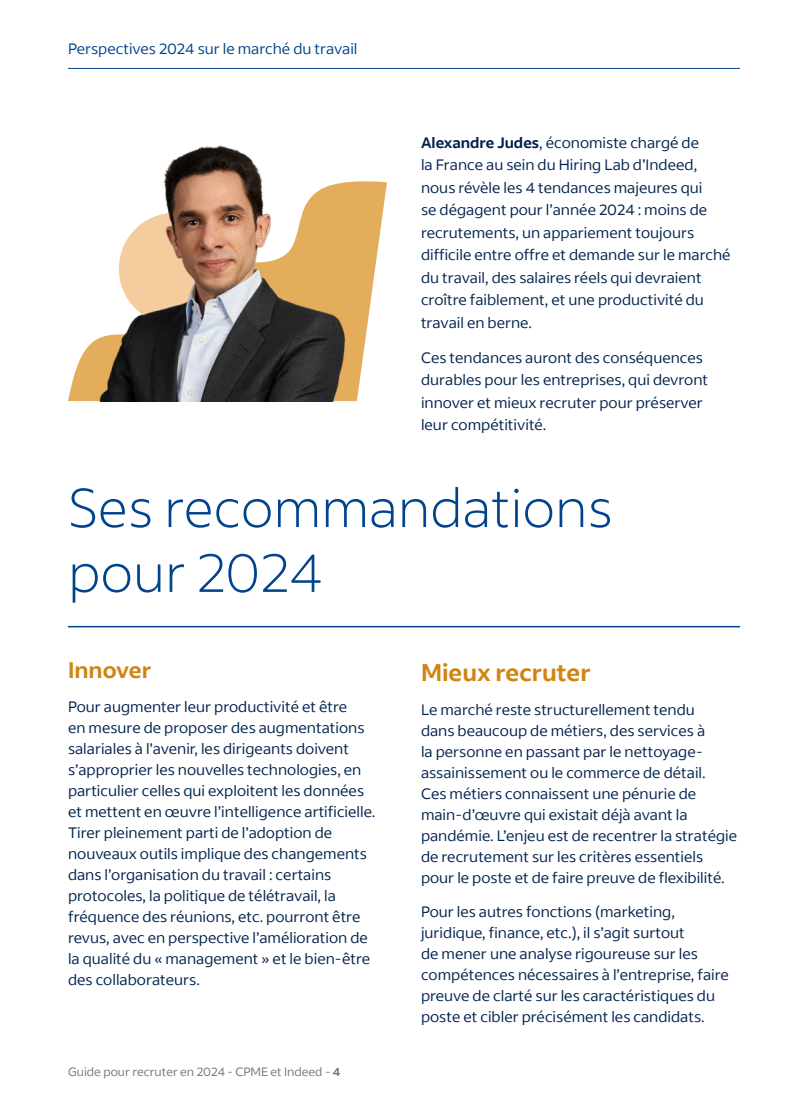
<style>
.page{position:relative;width:808px;height:1106px;background:#fff}
.page>*{position:absolute;margin:0;border:0;box-sizing:border-box;transform-origin:0 0}
.t1{font:300 54px/64.8px "Indeed Sans";color:#00448c}
.t2{font:700 24px "Indeed Sans";color:#d18511}
.t3{font:700 22.5px "Indeed Sans";color:#d18511}
.t4{font:15px/21px "Indeed Sans";color:#00224d}
.t5{font:15px "Indeed Sans";color:#00448c}
.t6{font:12px "Indeed Sans";color:#767676}
.s1{font-weight:700}
</style>
<div class="page">
<hr style="left:68px;top:68px;width:672px;height:1px;background:#00448c">
<hr style="left:68px;top:626px;width:672px;height:1px;background:#00448c">
<svg style="left:68px;top:181px;width:319px;height:220px"></svg>
<img style="left:96px;top:145px;width:254px;height:256px">
<p class="t5" style="left:68px;top:39px;width:291px">Perspectives 2024 sur le marché du travail</p>
<p class="t4" style="left:421px;top:131px;width:311px;line-height:22.5px"><span class="s1">Alexandre Judes</span>, économiste chargé de<br>la France au sein du Hiring Lab d’Indeed, nous révèle les 4 tendances majeures qui<br>se dégagent pour l’année 2024 : moins de recrutements, un appariement toujours difficile entre offre et demande sur le marché du travail, des salaires réels qui devraient croître faiblement, et une productivité du travail en berne.</p>
<p class="t4" style="left:421px;top:346px;width:289px;line-height:22.5px">Ces tendances auront des conséquences durables pour les entreprises, qui devront innover et mieux recruter pour préserver leur compétitivité.</p>
<h1 class="t1" style="left:68px;top:475px;width:546px">Ses recommandations pour 2024</h1>
<h3 class="t3" style="left:68px;top:660px;width:85px">Innover</h3>
<p class="t4" style="left:68px;top:696px;width:309px">Pour augmenter leur productivité et être<br>en mesure de proposer des augmentations salariales à l’avenir, les dirigeants doivent s’approprier les nouvelles technologies, en particulier celles qui exploitent les données et mettent en œuvre l’intelligence artificielle.<br>Tirer pleinement parti de l’adoption de nouveaux outils implique des changements dans l’organisation du travail : certains protocoles, la politique de télétravail, la fréquence des réunions, etc. pourront être revus, avec en perspective l’amélioration de la qualité du « management » et le bien-être des collaborateurs.</p>
<p class="t6" style="left:68px;top:1067px;width:274px">Guide pour recruter en 2024 - CPME et Indeed - <span class="s1">4</span></p>
<h2 class="t2" style="left:421px;top:663px;width:171px">Mieux recruter</h2>
<p class="t4" style="left:421px;top:699px;width:318px">Le marché reste structurellement tendu<br>dans beaucoup de métiers, des services à<br>la personne en passant par le nettoyage&shy;assainissement ou le commerce de détail.<br>Ces métiers connaissent une pénurie de main-d’œuvre qui existait déjà avant la pandémie. L’enjeu est de recentrer la stratégie de recrutement sur les critères essentiels pour le poste et de faire preuve de flexibilité.</p>
<p class="t4" style="left:421px;top:901px;width:309px">Pour les autres fonctions (marketing, juridique, finance, etc.), il s’agit surtout<br>de mener une analyse rigoureuse sur les compétences nécessaires à l’entreprise, faire preuve de clarté sur les caractéristiques du poste et cibler précisément les candidats.</p>
</div>
